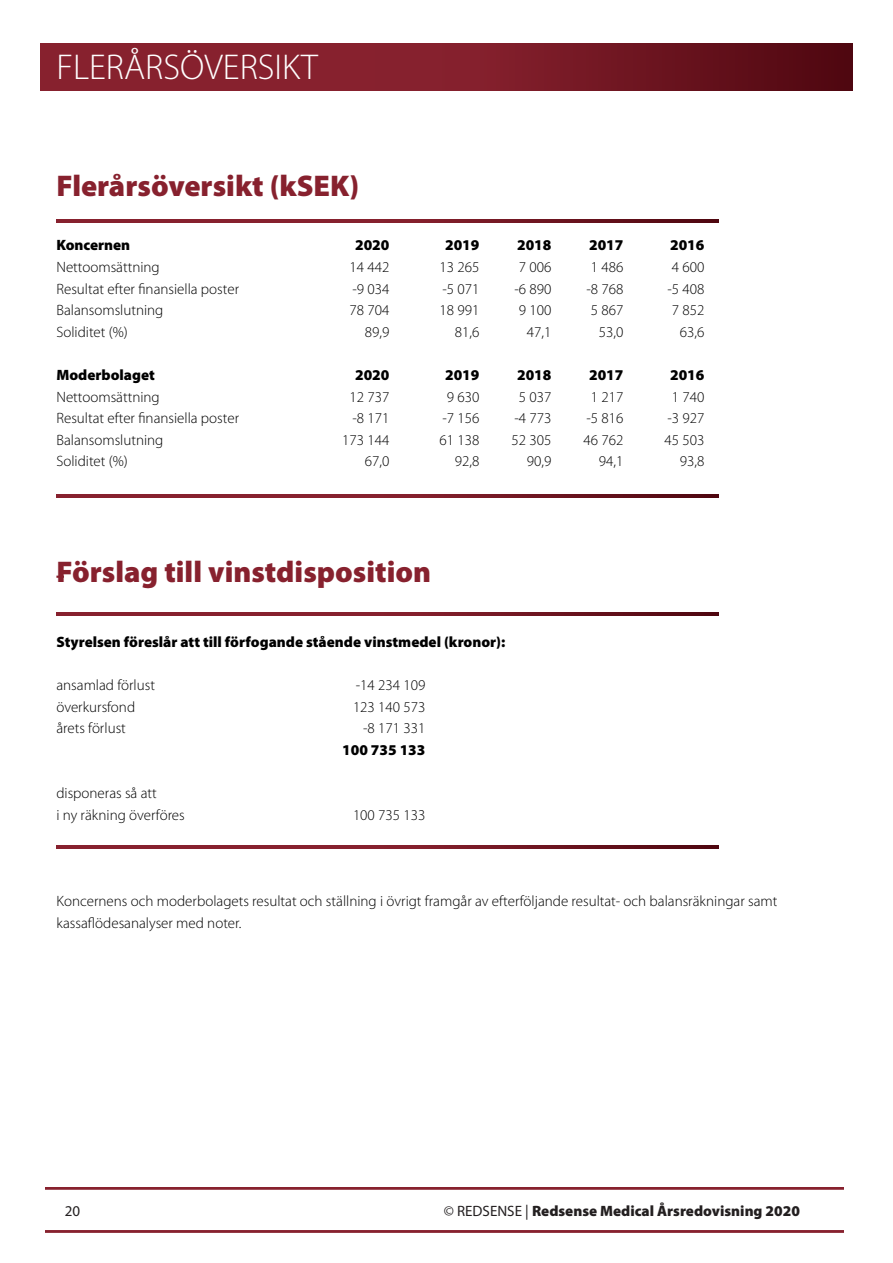
<style>
.page{position:relative;width:893px;height:1263px;background:#fff}
.page>*{position:absolute;margin:0;border:0;box-sizing:border-box;transform-origin:0 0}
.t1{font:300 36px "Myriad Pro";color:#fff}
.t2{font:900 30px "Myriad Pro";color:#87212e}
.t3{font:300 15px/21.6px "Myriad Pro";color:#000}
.t4{font:900 15px "Myriad Pro";color:#000}
.t5{font:900 15px "Myriad Pro";color:#231f20}
.t6{font:15px "Myriad Pro";color:#231f20}
.s1{font-weight:400}
</style>
<div class="page">
<div style="left:40px;top:43px;width:813px;height:47px;background:linear-gradient(to right,#952836,#5e0e18)"></div>
<svg style="left:56px;top:576px;width:8px;height:2px"></svg>
<svg style="left:56px;top:845px;width:663px;height:3px"></svg>
<svg style="left:56px;top:219px;width:663px;height:3px"></svg>
<svg style="left:56px;top:494px;width:663px;height:3px"></svg>
<svg style="left:56px;top:613px;width:663px;height:3px"></svg>
<svg style="left:46px;top:1187px;width:797px;height:45px"></svg>
<h1 class="t1" style="left:56px;top:52px;width:263px">FLERÅRSÖVERSIKT</h1>
<h2 class="t2" style="left:56px;top:174px;width:304px">Flerårsöversikt (kSEK)</h2>
<p class="t4" style="left:56px;top:239px;width:75px">Koncernen</p>
<p class="t4" style="left:355px;top:239px;width:36px">2020</p>
<p class="t4" style="left:445px;top:239px;width:36px">2019</p>
<p class="t4" style="left:517px;top:239px;width:36px">2018</p>
<p class="t4" style="left:589px;top:239px;width:36px">2017</p>
<p class="t4" style="left:670px;top:239px;width:36px">2016</p>
<p class="t3" style="left:56px;top:257px;width:105px">Nettoomsättning</p>
<p class="t3" style="left:350px;top:257px;width:41px">14 442</p>
<p class="t3" style="left:440px;top:257px;width:41px">13 265</p>
<p class="t3" style="left:519px;top:257px;width:34px">7 006</p>
<p class="t3" style="left:591px;top:257px;width:34px">1 486</p>
<p class="t3" style="left:672px;top:257px;width:34px">4 600</p>
<p class="t3" style="left:56px;top:279px;width:184px">Resultat efter finansiella poster</p>
<p class="t3" style="left:352px;top:279px;width:39px">-9 034</p>
<p class="t3" style="left:442px;top:279px;width:39px">-5 071</p>
<p class="t3" style="left:514px;top:279px;width:39px">-6 890</p>
<p class="t3" style="left:586px;top:279px;width:39px">-8 768</p>
<p class="t3" style="left:667px;top:279px;width:39px">-5 408</p>
<p class="t3" style="left:56px;top:301px;width:109px">Balansomslutning</p>
<p class="t3" style="left:350px;top:301px;width:41px">78 704</p>
<p class="t3" style="left:440px;top:301px;width:41px">18 991</p>
<p class="t3" style="left:519px;top:301px;width:34px">9 100</p>
<p class="t3" style="left:591px;top:301px;width:34px">5 867</p>
<p class="t3" style="left:672px;top:301px;width:34px">7 852</p>
<p class="t3" style="left:56px;top:322px;width:73px">Soliditet (%)</p>
<p class="t3" style="left:365px;top:322px;width:26px">89,9</p>
<p class="t3" style="left:455px;top:322px;width:26px">81,6</p>
<p class="t3" style="left:527px;top:322px;width:26px">47,1</p>
<p class="t3" style="left:599px;top:322px;width:26px">53,0</p>
<p class="t3" style="left:680px;top:322px;width:26px">63,6</p>
<p class="t4" style="left:56px;top:369px;width:100px">Moderbolaget</p>
<p class="t4" style="left:355px;top:369px;width:36px">2020</p>
<p class="t4" style="left:445px;top:369px;width:36px">2019</p>
<p class="t4" style="left:517px;top:369px;width:36px">2018</p>
<p class="t4" style="left:589px;top:369px;width:36px">2017</p>
<p class="t4" style="left:670px;top:369px;width:36px">2016</p>
<p class="t3" style="left:56px;top:387px;width:105px">Nettoomsättning</p>
<p class="t3" style="left:350px;top:387px;width:41px">12 737</p>
<p class="t3" style="left:447px;top:387px;width:34px">9 630</p>
<p class="t3" style="left:519px;top:387px;width:34px">5 037</p>
<p class="t3" style="left:591px;top:387px;width:34px">1 217</p>
<p class="t3" style="left:672px;top:387px;width:34px">1 740</p>
<p class="t3" style="left:56px;top:409px;width:184px">Resultat efter finansiella poster</p>
<p class="t3" style="left:352px;top:409px;width:39px">-8 171</p>
<p class="t3" style="left:442px;top:409px;width:39px">-7 156</p>
<p class="t3" style="left:514px;top:409px;width:39px">-4 773</p>
<p class="t3" style="left:586px;top:409px;width:39px">-5 816</p>
<p class="t3" style="left:667px;top:409px;width:39px">-3 927</p>
<p class="t3" style="left:56px;top:430px;width:109px">Balansomslutning</p>
<p class="t3" style="left:342px;top:430px;width:49px">173 144</p>
<p class="t3" style="left:440px;top:430px;width:41px">61 138</p>
<p class="t3" style="left:512px;top:430px;width:41px">52 305</p>
<p class="t3" style="left:584px;top:430px;width:41px">46 762</p>
<p class="t3" style="left:665px;top:430px;width:41px">45 503</p>
<p class="t3" style="left:56px;top:452px;width:73px">Soliditet (%)</p>
<p class="t3" style="left:365px;top:452px;width:26px">67,0</p>
<p class="t3" style="left:455px;top:452px;width:26px">92,8</p>
<p class="t3" style="left:527px;top:452px;width:26px">90,9</p>
<p class="t3" style="left:599px;top:452px;width:26px">94,1</p>
<p class="t3" style="left:680px;top:452px;width:26px">93,8</p>
<h2 class="t2" style="left:56px;top:560px;width:376px">Förslag till vinstdisposition</h2>
<p class="t4" style="left:56px;top:636px;width:451px">Styrelsen föreslår att till förfogande stående vinstmedel (kronor):</p>
<p class="t3" style="left:56px;top:676px;width:100px">ansamlad förlust</p>
<p class="t3" style="left:356px;top:676px;width:71px">-14 234 109</p>
<p class="t3" style="left:56px;top:697px;width:80px">överkursfond</p>
<p class="t3" style="left:353px;top:697px;width:74px">123 140 573</p>
<p class="t3" style="left:56px;top:719px;width:71px">årets förlust</p>
<p class="t3" style="left:363px;top:719px;width:64px">-8 171 331</p>
<p class="t4" style="left:342px;top:744px;width:85px">100 735 133</p>
<p class="t3" style="left:56px;top:784px;width:130px">disponeras så att<br>i ny räkning överföres</p>
<p class="t3" style="left:353px;top:805px;width:74px">100 735 133</p>
<p class="t3" style="left:56px;top:892px;width:722px">Koncernens och moderbolagets resultat och ställning i övrigt framgår av efterföljande resultat- och balansräkningar samt kassaflödesanalyser med noter.</p>
<p class="t6" style="left:65px;top:1205px;width:17px">20</p>
<p class="t5" style="left:444px;top:1205px;width:358px"><span class="s1">© REDSENSE |</span> Redsense Medical Årsredovisning 2020</p>
</div>
